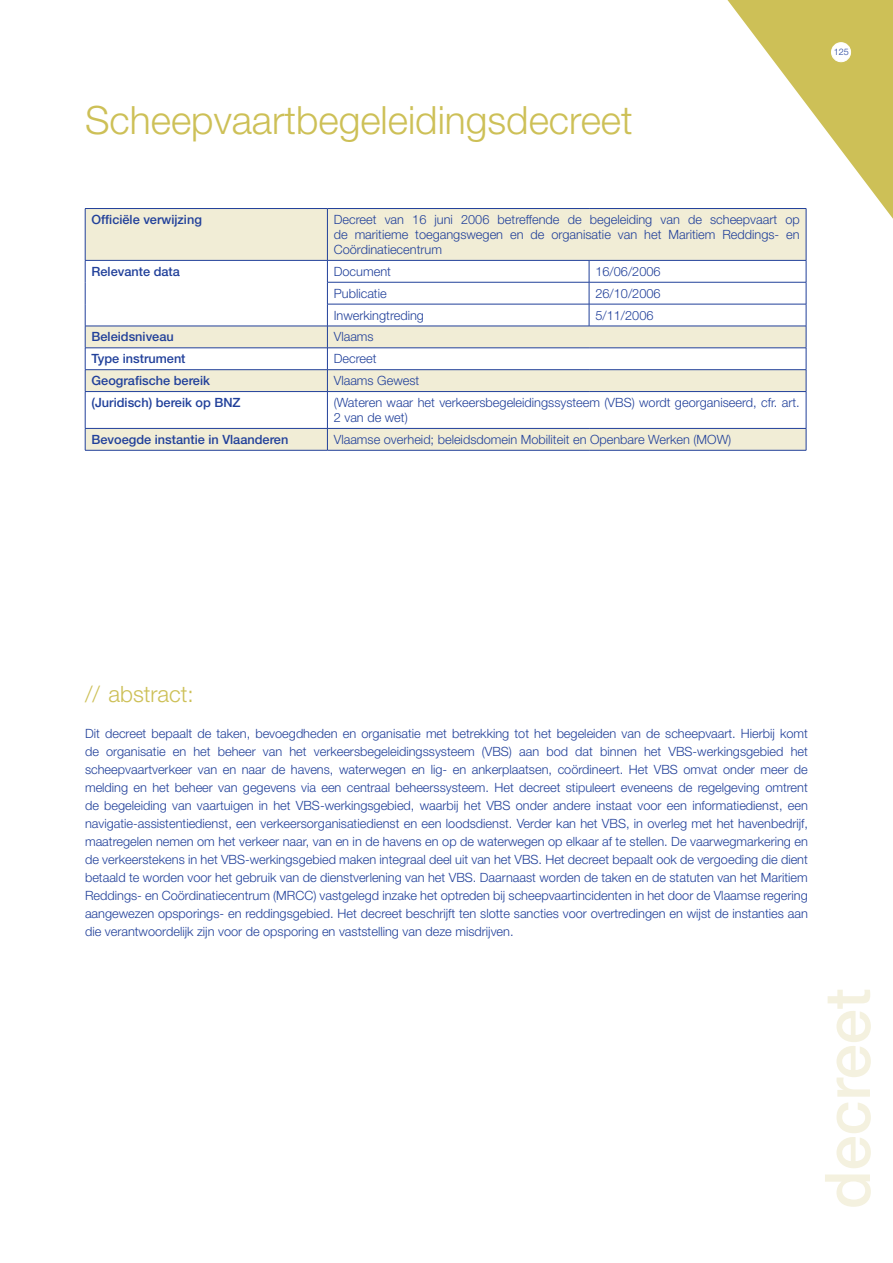
<style>
.page{position:relative;width:893px;height:1263px;background:#fff}
.page>*{position:absolute;margin:0;border:0;box-sizing:border-box;transform-origin:0 0}
.t1{font:500 63px "Helvetica Neue LT Pro";color:#f4f1df}
.t2{font:300 39px "Helvetica Neue LT Pro";color:#cdc057}
.t3{font:300 22.5px "Helvetica Neue LT Pro";color:#cdc057}
.body_tabel{font:300 12.75px/18px "Helvetica Neue LT Pro";color:#21409a;text-align:justify}
.t4{font:500 12.75px "Helvetica Neue LT Pro";color:#21409a}
.t5{font:300 9px "Helvetica Neue LT Pro";color:#21409a}
</style>
<div class="page">
<svg style="left:727px;top:0;width:166px;height:219px"></svg>
<svg style="left:86px;top:209px;width:720px;height:241px"></svg>
<hr style="left:806px;top:209px;width:1px;height:51px;background:#21409a">
<hr style="left:806px;top:392px;width:1px;height:36px;background:#21409a">
<svg style="left:806px;top:429px;width:1px;height:21px"></svg>
<hr style="left:85px;top:209px;width:1px;height:51px;background:#21409a">
<hr style="left:85px;top:208px;width:242px;height:1px;background:#21409a">
<hr style="left:327px;top:208px;width:262px;height:1px;background:#21409a">
<hr style="left:589px;top:208px;width:217px;height:1px;background:#21409a">
<hr style="left:327px;top:209px;width:1px;height:51px;background:#21409a">
<hr style="left:85px;top:260px;width:242px;height:1px;background:#21409a">
<hr style="left:327px;top:260px;width:262px;height:1px;background:#21409a">
<hr style="left:589px;top:260px;width:217px;height:1px;background:#21409a">
<svg style="left:589px;top:261px;width:1px;height:65px"></svg>
<svg style="left:806px;top:261px;width:1px;height:130px"></svg>
<hr style="left:327px;top:282px;width:262px;height:1px;background:#21409a">
<hr style="left:589px;top:282px;width:217px;height:1px;background:#21409a">
<hr style="left:327px;top:304px;width:262px;height:1px;background:#21409a">
<hr style="left:589px;top:304px;width:217px;height:1px;background:#21409a">
<hr style="left:85px;top:326px;width:242px;height:1px;background:#21409a">
<hr style="left:327px;top:326px;width:262px;height:1px;background:#21409a">
<hr style="left:589px;top:326px;width:217px;height:1px;background:#21409a">
<hr style="left:85px;top:348px;width:242px;height:1px;background:#21409a">
<hr style="left:327px;top:348px;width:262px;height:1px;background:#21409a">
<hr style="left:589px;top:348px;width:217px;height:1px;background:#21409a">
<svg style="left:85px;top:261px;width:1px;height:130px"></svg>
<hr style="left:85px;top:392px;width:1px;height:36px;background:#21409a">
<hr style="left:85px;top:369px;width:242px;height:1px;background:#21409a">
<hr style="left:327px;top:369px;width:262px;height:1px;background:#21409a">
<hr style="left:589px;top:369px;width:217px;height:1px;background:#21409a">
<hr style="left:85px;top:391px;width:242px;height:1px;background:#21409a">
<hr style="left:327px;top:391px;width:262px;height:1px;background:#21409a">
<hr style="left:589px;top:391px;width:217px;height:1px;background:#21409a">
<svg style="left:327px;top:261px;width:1px;height:130px"></svg>
<hr style="left:327px;top:392px;width:1px;height:36px;background:#21409a">
<svg style="left:85px;top:429px;width:1px;height:21px"></svg>
<hr style="left:85px;top:428px;width:242px;height:1px;background:#21409a">
<hr style="left:327px;top:428px;width:262px;height:1px;background:#21409a">
<hr style="left:589px;top:428px;width:217px;height:1px;background:#21409a">
<svg style="left:327px;top:429px;width:1px;height:21px"></svg>
<hr style="left:85px;top:450px;width:242px;height:1px;background:#21409a">
<hr style="left:327px;top:450px;width:262px;height:1px;background:#21409a">
<hr style="left:589px;top:450px;width:217px;height:1px;background:#21409a">
<div style="left:831px;top:43px;width:19px;height:19px;background:#fff;border-radius:50%"></div>
<div style="left:831px;top:43px;width:20px;height:19px;border:1px solid #fff;border-radius:50%"></div>
<p class="t2" style="left:85px;top:96px;width:549px">Scheepvaartbegeleidingsdecreet</p>
<p class="t4" style="left:92px;top:212px;width:112px">Officiële verwijzing</p>
<p class="body_tabel" style="left:334px;top:212px;width:467px;line-height:15px">Decreet van 16 juni 2006 betreffende de begeleiding van de scheepvaart op de maritieme toegangswegen en de organisatie van het Maritiem Reddings- en Coördinatiecentrum</p>
<p class="t4" style="left:92px;top:264px;width:90px">Relevante data</p>
<p class="body_tabel" style="left:334px;top:262px;width:59px">Document</p>
<p class="body_tabel" style="left:595px;top:262px;width:67px">16/06/2006</p>
<p class="body_tabel" style="left:334px;top:284px;width:54px">Publicatie</p>
<p class="body_tabel" style="left:595px;top:284px;width:67px">26/10/2006</p>
<p class="body_tabel" style="left:334px;top:306px;width:92px">Inwerkingtreding</p>
<p class="body_tabel" style="left:595px;top:306px;width:60px">5/11/2006</p>
<p class="t4" style="left:92px;top:329px;width:84px">Beleidsniveau</p>
<p class="body_tabel" style="left:334px;top:328px;width:41px">Vlaams</p>
<p class="t4" style="left:92px;top:351px;width:95px">Type instrument</p>
<p class="body_tabel" style="left:334px;top:349px;width:44px">Decreet</p>
<p class="t4" style="left:92px;top:373px;width:120px">Geografische bereik</p>
<p class="body_tabel" style="left:334px;top:371px;width:87px">Vlaams Gewest</p>
<p class="t4" style="left:92px;top:395px;width:151px">(Juridisch) bereik op BNZ</p>
<p class="body_tabel" style="left:334px;top:395px;width:467px;line-height:15px">(Wateren waar het verkeersbegeleidingssysteem (VBS) wordt georganiseerd, cfr. art.<br>2 van de wet)</p>
<p class="t4" style="left:92px;top:432px;width:198px">Bevoegde instantie in Vlaanderen</p>
<p class="body_tabel" style="left:334px;top:430px;width:399px">Vlaamse overheid; beleidsdomein Mobiliteit en Openbare Werken (MOW)</p>
<p class="t5" style="left:834px;top:46px;width:17px">125</p>
<p class="t3" style="left:85px;top:680px;width:110px">// abstract:</p>
<p class="body_tabel" style="left:85px;top:724px;width:724px">Dit decreet bepaalt de taken, bevoegdheden en organisatie met betrekking tot het begeleiden van de scheepvaart. Hierbij komt de organisatie en het beheer van het verkeersbegeleidingssysteem (VBS) aan bod dat binnen het VBS-werkingsgebied het scheepvaartverkeer van en naar de havens, waterwegen en lig- en ankerplaatsen, coördineert. Het VBS omvat onder meer de melding en het beheer van gegevens via een centraal beheerssysteem. Het decreet stipuleert eveneens de regelgeving omtrent de begeleiding van vaartuigen in het VBS-werkingsgebied, waarbij het VBS onder andere instaat voor een informatiedienst, een navigatie-assistentiedienst, een verkeersorganisatiedienst en een loodsdienst. Verder kan het VBS, in overleg met het havenbedrijf, maatregelen nemen om het verkeer naar, van en in de havens en op de waterwegen op elkaar af te stellen. De vaarwegmarkering en de verkeerstekens in het VBS-werkingsgebied maken integraal deel uit van het VBS. Het decreet bepaalt ook de vergoeding die dient betaald te worden voor het gebruik van de dienstverlening van het VBS. Daarnaast worden de taken en de statuten van het Maritiem Reddings- en Coördinatiecentrum (MRCC) vastgelegd inzake het optreden bij scheepvaartincidenten in het door de Vlaamse regering aangewezen opsporings- en reddingsgebied. Het decreet beschrijft ten slotte sancties voor overtredingen en wijst de instanties aan die verantwoordelijk zijn voor de opsporing en vaststelling van deze misdrijven.</p>
<p class="t1" style="left:810px;top:1209px;width:222px;rotate:-90deg">decreet</p>
</div>
